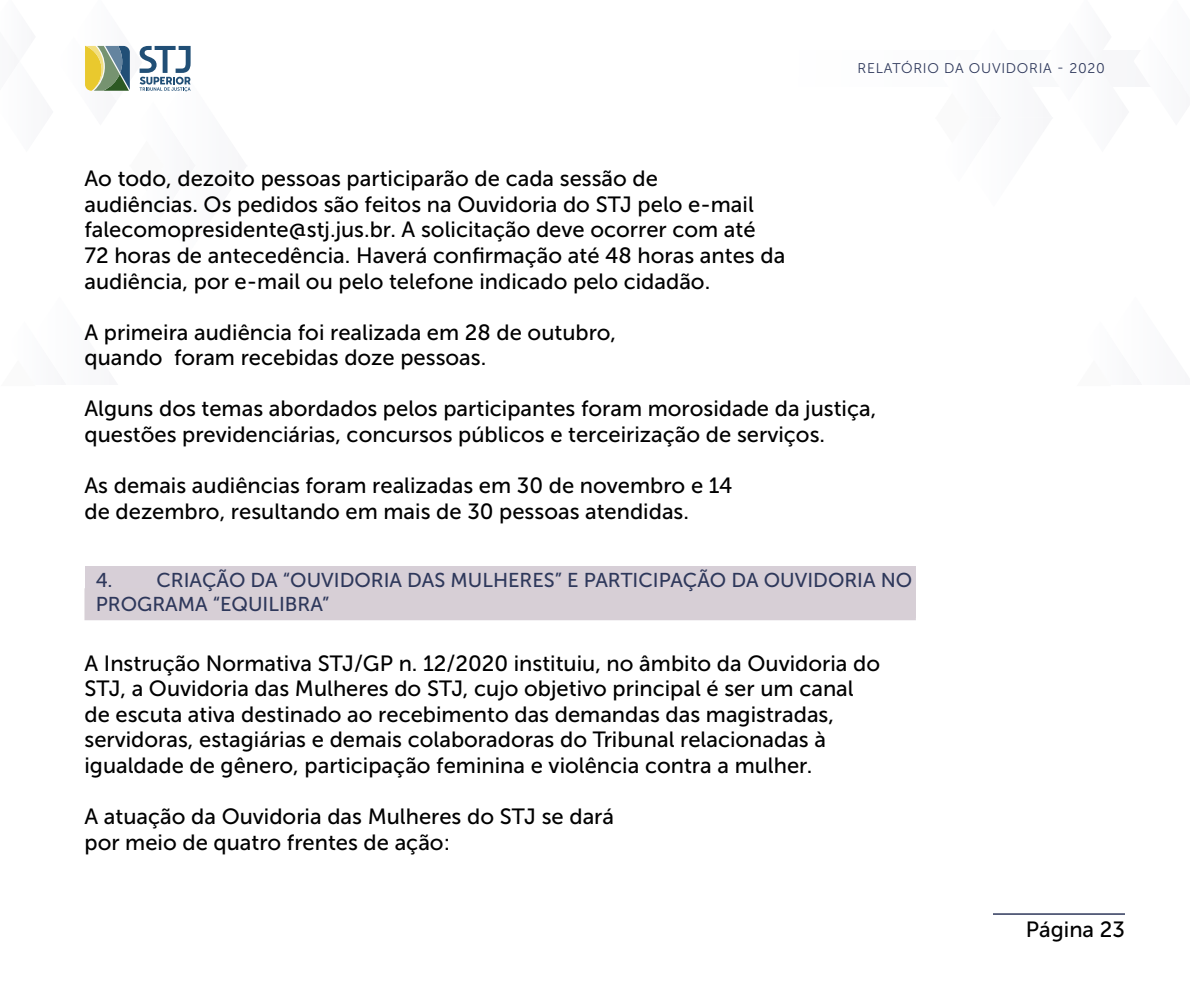
<style>
.page{position:relative;width:1190px;height:1000px;background:#fff}
.page>*{position:absolute;margin:0;border:0;box-sizing:border-box;transform-origin:0 0}
.t1{font:22px/25.6px "Museo Sans 500";color:#000}
.t2{font:20px/24px "Museo Sans 500";color:#2e385b}
.t3{font:14px "Museo Sans 300";letter-spacing:.05em;color:#2e385b}
</style>
<div class="page">
<svg style="left:85px;top:45px;width:106px;height:47px"></svg>
<hr style="left:993px;top:913px;width:132px;height:2px;background:#2e385b">
<div style="left:85px;top:566px;width:831px;height:51px;background:#d7cfd7"></div>
<div style="left:84px;top:588px;width:832px;height:32px;background:#d7cfd6"></div>
<p class="t3" style="left:858px;top:61px;width:249px">RELATÓRIO DA OUVIDORIA - 2020</p>
<p class="t1" style="left:84px;top:166px;width:702px">Ao todo, dezoito pessoas participarão de cada sessão de<br>audiências. Os pedidos são feitos na Ouvidoria do STJ pelo e-mail falecomopresidente@stj.jus.br. A solicitação deve ocorrer com até 72 horas de antecedência. Haverá confirmação até 48 horas antes da audiência, por e-mail ou pelo telefone indicado pelo cidadão.</p>
<p class="t1" style="left:84px;top:319px;width:533px">A primeira audiência foi realizada em 28 de outubro, quando foram recebidas doze pessoas.</p>
<p class="t1" style="left:84px;top:396px;width:793px">Alguns dos temas abordados pelos participantes foram morosidade da justiça, questões previdenciárias, concursos públicos e terceirização de serviços.</p>
<p class="t1" style="left:84px;top:473px;width:650px">As demais audiências foram realizadas em 30 de novembro e 14 de dezembro, resultando em mais de 30 pessoas atendidas.</p>
<p class="t2" style="left:96px;top:568px;width:818px">4. CRIAÇÃO DA “OUVIDORIA DAS MULHERES” E PARTICIPAÇÃO DA OUVIDORIA NO<br>PROGRAMA “EQUILIBRA”</p>
<p class="t1" style="left:84px;top:650px;width:797px">A Instrução Normativa STJ/GP n. 12/2020 instituiu, no âmbito da Ouvidoria do STJ, a Ouvidoria das Mulheres do STJ, cujo objetivo principal é ser um canal de escuta ativa destinado ao recebimento das demandas das magistradas, servidoras, estagiárias e demais colaboradoras do Tribunal relacionadas à igualdade de gênero, participação feminina e violência contra a mulher.</p>
<p class="t1" style="left:84px;top:804px;width:531px">A atuação da Ouvidoria das Mulheres do STJ se dará por meio de quatro frentes de ação:</p>
<p class="t1" style="left:1026px;top:917px;width:101px">Página 23</p>
</div>
